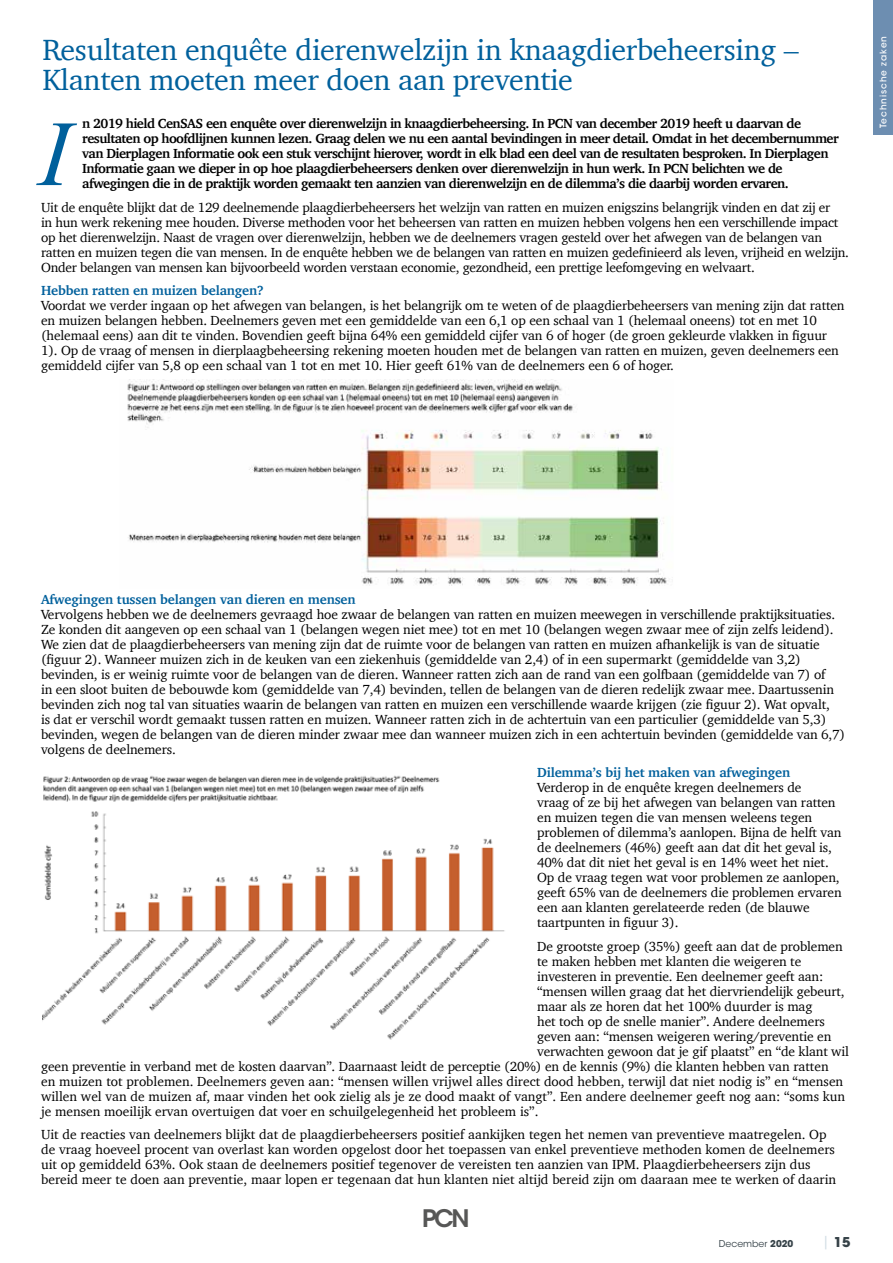
<style>
.page{position:relative;width:893px;height:1263px;background:#fff}
.page>*{position:absolute;margin:0;border:0;box-sizing:border-box;transform-origin:0 0}
.t1{font:italic 93px "Times New Roman";color:#00609c}
.t2{font:30px/30px "Charter";letter-spacing:-.01em;color:#00609c}
.t3{font:600 24px "ITC Avant Garde Std";color:#575756}
.t4{font:13.5px/15px "Charter";letter-spacing:-.01em;color:#000}
.t5{font:700 13.5px/15px "Charter";letter-spacing:-.04em;color:#000}
.t6{font:700 13.5px "Charter";letter-spacing:-.01em;color:#00609c}
.t7{font:700 13.5px "ITC Avant Garde Std";color:#364248}
.t8{font:9.3px "ITC Avant Garde Std";color:#364248}
.t9{font:500 9px "ITC Avant Garde Std";letter-spacing:.1em;color:#fff}
.s1{font-weight:700}
.s2{font-weight:400;color:#d1dce3}
</style>
<div class="page">
<img style="left:127px;top:380px;width:540px;height:206px">
<img style="left:43px;top:775px;width:462px;height:265px">
<div style="left:873px;top:0;width:20px;height:134px;background:#6d8eb1"></div>
<h2 class="t2" style="left:43px;top:34px;width:758px">Resultaten enquête dierenwelzijn in knaagdierbeheersing –<br>Klanten moeten meer doen aan preventie</h2>
<h1 class="t1" style="left:39px;top:90px;width:32px">I</h1>
<p class="t5" style="left:82px;top:116px;width:758px">n 2019 hield CenSAS een enquête over dierenwelzijn in knaagdierbeheersing. In PCN van december 2019 heeft u daarvan de resultaten op hoofdlijnen kunnen lezen. Graag delen we nu een aantal bevindingen in meer detail. Omdat in het decembernummer van Dierplagen Informatie ook een stuk verschijnt hierover, wordt in elk blad een deel van de resultaten besproken. In Dierplagen Informatie gaan we dieper in op hoe plaagdierbeheersers denken over dierenwelzijn in hun werk. In PCN belichten we de afwegingen die in de praktijk worden gemaakt ten aanzien van dierenwelzijn en de dilemma’s die daarbij worden ervaren.</p>
<p class="t4" style="left:41px;top:200px;width:809px">Uit de enquête blijkt dat de 129 deelnemende plaagdierbeheersers het welzijn van ratten en muizen enigszins belangrijk vinden en dat zij er<br>in hun werk rekening mee houden. Diverse methoden voor het beheersen van ratten en muizen hebben volgens hen een verschillende impact op het dierenwelzijn. Naast de vragen over dierenwelzijn, hebben we de deelnemers vragen gesteld over het afwegen van de belangen van ratten en muizen tegen die van mensen. In de enquête hebben we de belangen van ratten en muizen gedefinieerd als leven, vrijheid en welzijn.<br>Onder belangen van mensen kan bijvoorbeeld worden verstaan economie, gezondheid, een prettige leefomgeving en welvaart.</p>
<p class="t6" style="left:41px;top:279px;width:224px">Hebben ratten en muizen belangen?</p>
<p class="t4" style="left:41px;top:298px;width:805px">Voordat we verder ingaan op het afwegen van belangen, is het belangrijk om te weten of de plaagdierbeheersers van mening zijn dat ratten en muizen belangen hebben. Deelnemers geven met een gemiddelde van een 6,1 op een schaal van 1 (helemaal oneens) tot en met 10 (helemaal eens) aan dit te vinden. Bovendien geeft bijna 64% een gemiddeld cijfer van 6 of hoger (de groen gekleurde vlakken in figuur 1). Op de vraag of mensen in dierplaagbeheersing rekening moeten houden met de belangen van ratten en muizen, geven deelnemers een gemiddeld cijfer van 5,8 op een schaal van 1 tot en met 10. Hier geeft 61% van de deelnemers een 6 of hoger.</p>
<p class="t9" style="left:877px;top:128px;width:93px;rotate:-90deg">Technische zaken</p>
<p class="t6" style="left:41px;top:588px;width:316px">Afwegingen tussen belangen van dieren en mensen</p>
<p class="t4" style="left:41px;top:607px;width:806px">Vervolgens hebben we de deelnemers gevraagd hoe zwaar de belangen van ratten en muizen meewegen in verschillende praktijksituaties.<br>Ze konden dit aangeven op een schaal van 1 (belangen wegen niet mee) tot en met 10 (belangen wegen zwaar mee of zijn zelfs leidend).<br>We zien dat de plaagdierbeheersers van mening zijn dat de ruimte voor de belangen van ratten en muizen afhankelijk is van de situatie (figuur 2). Wanneer muizen zich in de keuken van een ziekenhuis (gemiddelde van 2,4) of in een supermarkt (gemiddelde van 3,2) bevinden, is er weinig ruimte voor de belangen van de dieren. Wanneer ratten zich aan de rand van een golfbaan (gemiddelde van 7) of<br>in een sloot buiten de bebouwde kom (gemiddelde van 7,4) bevinden, tellen de belangen van de dieren redelijk zwaar mee. Daartussenin bevinden zich nog tal van situaties waarin de belangen van ratten en muizen een verschillende waarde krijgen (zie figuur 2). Wat opvalt,<br>is dat er verschil wordt gemaakt tussen ratten en muizen. Wanneer ratten zich in de achtertuin van een particulier (gemiddelde van 5,3) bevinden, wegen de belangen van de dieren minder zwaar mee dan wanneer muizen zich in een achtertuin bevinden (gemiddelde van 6,7) volgens de deelnemers.</p>
<p class="t6" style="left:537px;top:761px;width:255px">Dilemma’s bij het maken van afwegingen</p>
<p class="t4" style="left:537px;top:780px;width:306px">Verderop in de enquête kregen deelnemers de<br>vraag of ze bij het afwegen van belangen van ratten en muizen tegen die van mensen weleens tegen problemen of dilemma’s aanlopen. Bijna de helft van de deelnemers (46%) geeft aan dat dit het geval is, 40% dat dit niet het geval is en 14% weet het niet.<br>Op de vraag tegen wat voor problemen ze aanlopen, geeft 65% van de deelnemers die problemen ervaren een aan klanten gerelateerde reden (de blauwe taartpunten in figuur 3).</p>
<p class="t4" style="left:537px;top:939px;width:307px">De grootste groep (35%) geeft aan dat de problemen</p>
<p class="t4" style="left:537px;top:954px;width:266px">te maken hebben met klanten die weigeren te</p>
<p class="t4" style="left:537px;top:969px;width:288px">investeren in preventie. Een deelnemer geeft aan:</p>
<p class="t4" style="left:537px;top:984px;width:309px">“mensen willen graag dat het diervriendelijk gebeurt,</p>
<p class="t4" style="left:537px;top:999px;width:277px">maar als ze horen dat het 100% duurder is mag</p>
<p class="t4" style="left:537px;top:1014px;width:289px">het toch op de snelle manier”. Andere deelnemers</p>
<p class="t4" style="left:537px;top:1029px;width:296px">geven aan: “mensen weigeren wering/preventie en</p>
<p class="t4" style="left:537px;top:1044px;width:313px">verwachten gewoon dat je gif plaatst” en “de klant wil</p>
<p class="t4" style="left:41px;top:1059px;width:789px">geen preventie in verband met de kosten daarvan”. Daarnaast leidt de perceptie (20%) en de kennis (9%) die klanten hebben van ratten</p>
<p class="t4" style="left:41px;top:1074px;width:804px">en muizen tot problemen. Deelnemers geven aan: “mensen willen vrijwel alles direct dood hebben, terwijl dat niet nodig is” en “mensen</p>
<p class="t4" style="left:41px;top:1089px;width:805px">willen wel van de muizen af, maar vinden het ook zielig als je ze dood maakt of vangt”. Een andere deelnemer geeft nog aan: “soms kun</p>
<p class="t4" style="left:41px;top:1104px;width:499px">je mensen moeilijk ervan overtuigen dat voer en schuilgelegenheid het probleem is”.</p>
<p class="t4" style="left:41px;top:1127px;width:796px">Uit de reacties van deelnemers blijkt dat de plaagdierbeheersers positief aankijken tegen het nemen van preventieve maatregelen. Op de vraag hoeveel procent van overlast kan worden opgelost door het toepassen van enkel preventieve methoden komen de deelnemers uit op gemiddeld 63%. Ook staan de deelnemers positief tegenover de vereisten ten aanzien van IPM. Plaagdierbeheersers zijn dus bereid meer te doen aan preventie, maar lopen er tegenaan dat hun klanten niet altijd bereid zijn om daaraan mee te werken of daarin</p>
<h3 class="t3" style="left:422px;top:1203px;width:49px">PCN</h3>
<p class="t8" style="left:719px;top:1238px;width:76px">December <span class="s1">2020</span></p>
<p class="t7" style="left:822px;top:1233px;width:30px"><span class="s2">|</span> 15</p>
</div>
